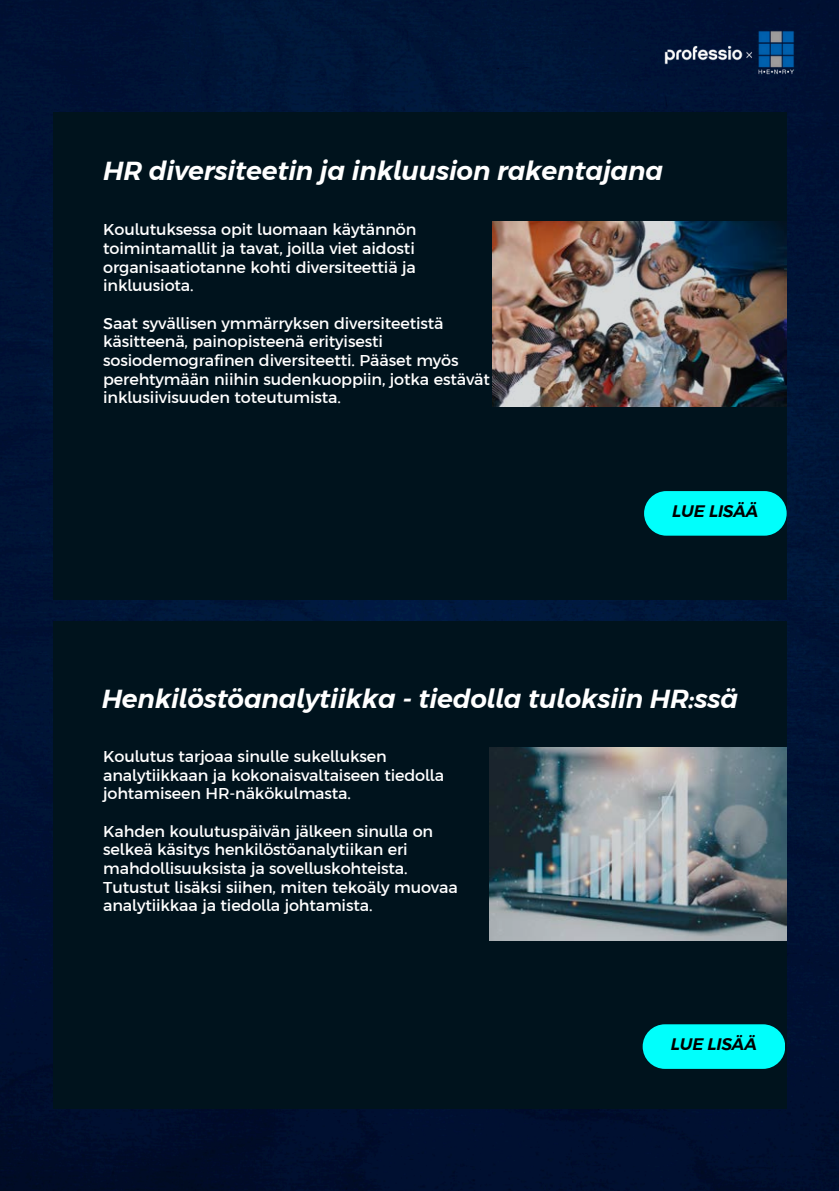
<style>
.page{position:relative;width:839px;height:1191px;background:#fff}
.page>*{position:absolute;margin:0;border:0;box-sizing:border-box;transform-origin:0 0}
.t1{font:italic 600 26px "Argentum Sans";letter-spacing:-.01em;color:#fff}
.t2{font:italic 600 16.6px "Argentum Sans";letter-spacing:-.01em;color:#000}
.t3{font:16px/18.6px "Argentum Sans";letter-spacing:-.01em;color:#fff}
</style>
<div class="page">
<img style="left:0;top:0;width:838px;height:1191px">
<div style="left:53px;top:112px;width:733px;height:488px;background:#00131d"></div>
<img style="left:492px;top:222px;width:294px;height:184px">
<div style="left:644px;top:491px;width:142px;height:45px;background:#00fffc;border-radius:22px"></div>
<div style="left:53px;top:621px;width:733px;height:488px;background:#00131d"></div>
<img style="left:489px;top:747px;width:297px;height:194px">
<div style="left:642px;top:1024px;width:143px;height:45px;background:#00fffc;border-radius:22px"></div>
<img style="left:660px;top:22px;width:139px;height:61px">
<p class="t1" style="left:103px;top:155px;width:561px">HR diversiteetin ja inkluusion rakentajana</p>
<h1 class="t3" style="left:103px;top:220px;width:315px;text-align:justify">Koulutuksessa opit luomaan käytännön toimintamallit ja tavat, joilla viet aidosti organisaatiotanne kohti diversiteettiä ja inkluusiota.</h1>
<p class="t3" style="left:103px;top:314px;width:388px">Saat syvällisen ymmärryksen diversiteetistä käsitteenä, painopisteenä erityisesti sosiodemografinen diversiteetti. Pääset myös perehtymään niihin sudenkuoppiin, jotka estävät inklusiivisuuden toteutumista.</p>
<p class="t2" style="left:672px;top:501px;width:88px">LUE LISÄÄ</p>
<p class="t1" style="left:102px;top:684px;width:638px">Henkilöstöanalytiikka - tiedolla tuloksiin HR:ssä</p>
<h2 class="t3" style="left:103px;top:747px;width:342px">Koulutus tarjoaa sinulle sukelluksen analytiikkaan ja kokonaisvaltaiseen tiedolla johtamiseen HR-näkökulmasta.</h2>
<h1 class="t3" style="left:103px;top:822px;width:356px">Kahden koulutuspäivän jälkeen sinulla on selkeä käsitys henkilöstöanalytiikan eri mahdollisuuksista ja sovelluskohteista.<br>Tutustut lisäksi siihen, miten tekoäly muovaa analytiikkaa ja tiedolla johtamista.</h1>
<p class="t2" style="left:670px;top:1034px;width:88px">LUE LISÄÄ</p>
</div>
